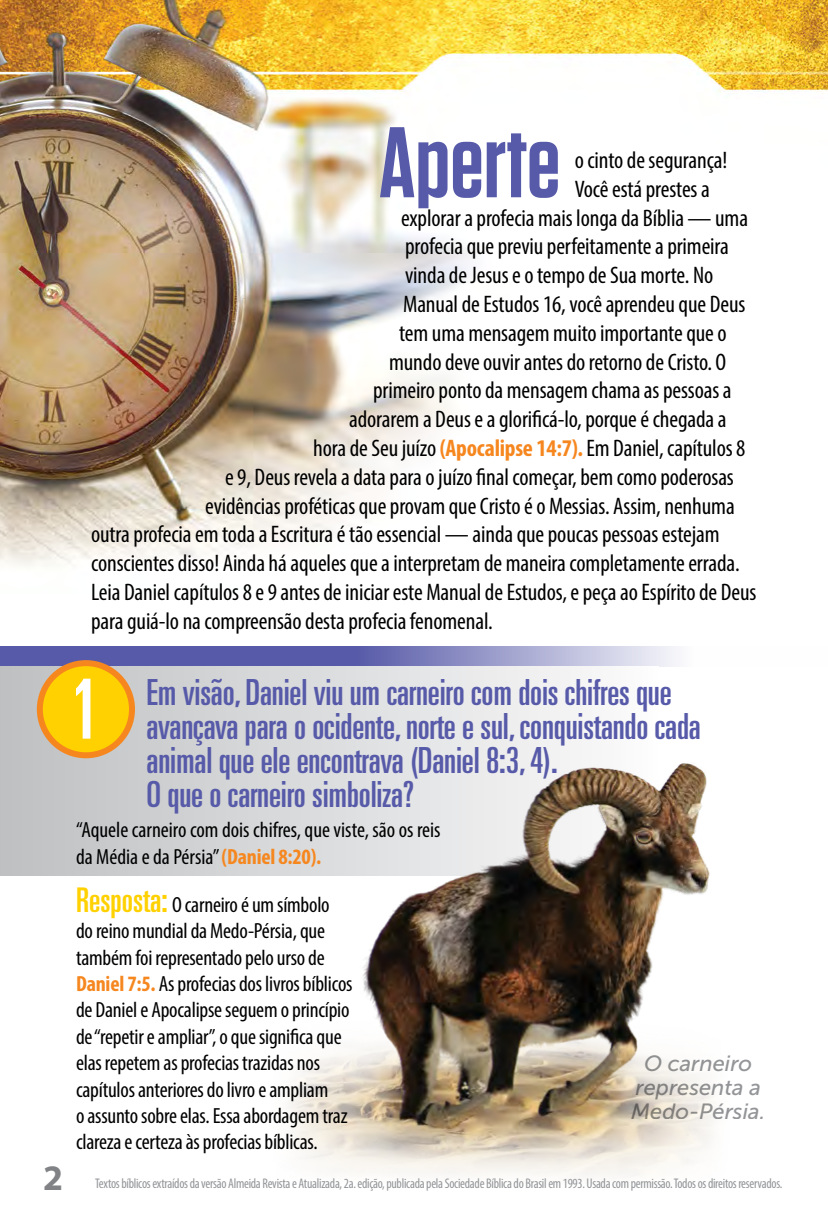
<style>
.page{position:relative;width:828px;height:1224px;background:#fff}
.page>*{position:absolute;margin:0;border:0;box-sizing:border-box;transform-origin:0 0}
.t1{font:600 100px "Tungsten";color:#575aa8}
.t2{font:ultra-condensed 83px "Univers";color:#fff}
.t3{font:ultra-condensed 36px/34px "Univers";letter-spacing:-.005em;color:#575aa8}
.t4{font:700 36px "Myriad Pro";color:#808285}
.t5{font:condensed 24px "Myriad Pro";letter-spacing:-.005em;color:#000}
.t6{font:condensed 22px/26.4px "Myriad Pro";letter-spacing:-.01em;color:#000}
.t7{font:italic 22px/23.8px "Museo Sans 500";color:#939598;text-align:center}
.t8{font:condensed 14px "Myriad Pro";letter-spacing:-.02em;color:#939598;scale:.96 1}
.s1{font-weight:700;color:#f6871f}
.s2{font-family:"Univers";font-stretch:ultra-condensed;font-size:34px;color:#ffd100}
</style>
<div class="page">
<img style="left:0;top:0;width:828px;height:566px">
<hr style="left:827px;top:123px;width:1px;height:146px;background:#fff">
<svg style="left:0;top:646px;width:676px;height:20px;background:#7c7fbb"></svg>
<div style="left:0;top:666px;width:658px;height:210px;background:linear-gradient(to right,#bebfbf,#fbfcfd)"></div>
<img style="left:262px;top:746px;width:453px;height:431px">
<div style="left:40px;top:663px;width:92px;height:92px;background:#ffd100;border-radius:50%"></div>
<div style="left:37px;top:660px;width:98px;height:98px;border:6px solid #f6871f;border-radius:50%"></div>
<h1 class="t1" style="left:379px;top:110px;width:183px">Aperte</h1>
<p class="t5" style="left:575px;top:146px;width:154px">o cinto de segurança!</p>
<p class="t5" style="left:575px;top:174px;width:137px">Você está prestes a</p>
<p class="t5" style="left:401px;top:203px;width:348px">explorar a profecia mais longa da Bíblia — uma</p>
<p class="t5" style="left:405px;top:232px;width:325px">profecia que previu perfeitamente a primeira</p>
<p class="t5" style="left:405px;top:261px;width:310px">vinda de Jesus e o tempo de Sua morte. No</p>
<p class="t5" style="left:403px;top:290px;width:344px">Manual de Estudos 16, você aprendeu que Deus</p>
<p class="t5" style="left:399px;top:318px;width:329px">tem uma mensagem muito importante que o</p>
<p class="t5" style="left:389px;top:347px;width:339px">mundo deve ouvir antes do retorno de Cristo. O</p>
<p class="t5" style="left:373px;top:376px;width:360px">primeiro ponto da mensagem chama as pessoas a</p>
<p class="t5" style="left:349px;top:405px;width:379px">adorarem a Deus e a glorificá-lo, porque é chegada a</p>
<p class="t5" style="left:313px;top:434px;width:434px">hora de Seu juízo <span class="s1">(Apocalipse 14:7).</span> Em Daniel, capítulos 8</p>
<p class="t5" style="left:225px;top:462px;width:510px">e 9, Deus revela a data para o juízo final começar, bem como poderosas</p>
<p class="t5" style="left:205px;top:491px;width:531px">evidências proféticas que provam que Cristo é o Messias. Assim, nenhuma</p>
<p class="t5" style="left:91px;top:520px;width:630px">outra profecia em toda a Escritura é tão essencial — ainda que poucas pessoas estejam</p>
<p class="t5" style="left:91px;top:549px;width:650px">conscientes disso! Ainda há aqueles que a interpretam de maneira completamente errada.</p>
<p class="t5" style="left:91px;top:578px;width:667px">Leia Daniel capítulos 8 e 9 antes de iniciar este Manual de Estudos, e peça ao Espírito de Deus</p>
<p class="t5" style="left:91px;top:606px;width:403px">para guiá-lo na compreensão desta profecia fenomenal.</p>
<h3 class="t4" style="left:43px;top:1155px;width:21px">2</h3>
<h2 class="t2" style="left:69px;top:662px;width:32px">1</h2>
<h3 class="t3" style="left:147px;top:675px;width:556px">Em visão, Daniel viu um carneiro com dois chifres que avançava para o ocidente, norte e sul, conquistando cada animal que ele encontrava (Daniel 8:3, 4).<br>O que o carneiro simboliza?</h3>
<p class="t6" style="left:76px;top:817px;width:366px">“Aquele carneiro com dois chifres, que viste, são os reis da Média e da Pérsia” <span class="s1">(Daniel 8:20).</span></p>
<p class="t6" style="left:76px;top:891px;width:278px"><span class="s2">Resposta:</span> O carneiro é um símbolo<br>do reino mundial da Medo-Pérsia, que também foi representado pelo urso de <span class="s1">Daniel 7:5.</span> As profecias dos livros bíblicos de Daniel e Apocalipse seguem o princípio de “repetir e ampliar”, o que significa que elas repetem as profecias trazidas nos capítulos anteriores do livro e ampliam<br>o assunto sobre elas. Essa abordagem traz clareza e certeza às profecias bíblicas.</p>
<p class="t8" style="left:95px;top:1175px;width:717px">Textos bíblicos extraídos da versão Almeida Revista e Atualizada, 2a. edição, publicada pela Sociedade Bíblica do Brasil em 1993. Usada com permissão. Todos os direitos reservados.</p>
<p class="t7" style="left:631px;top:1052px;width:135px">O carneiro representa a<br>Medo-Pérsia.</p>
</div>
